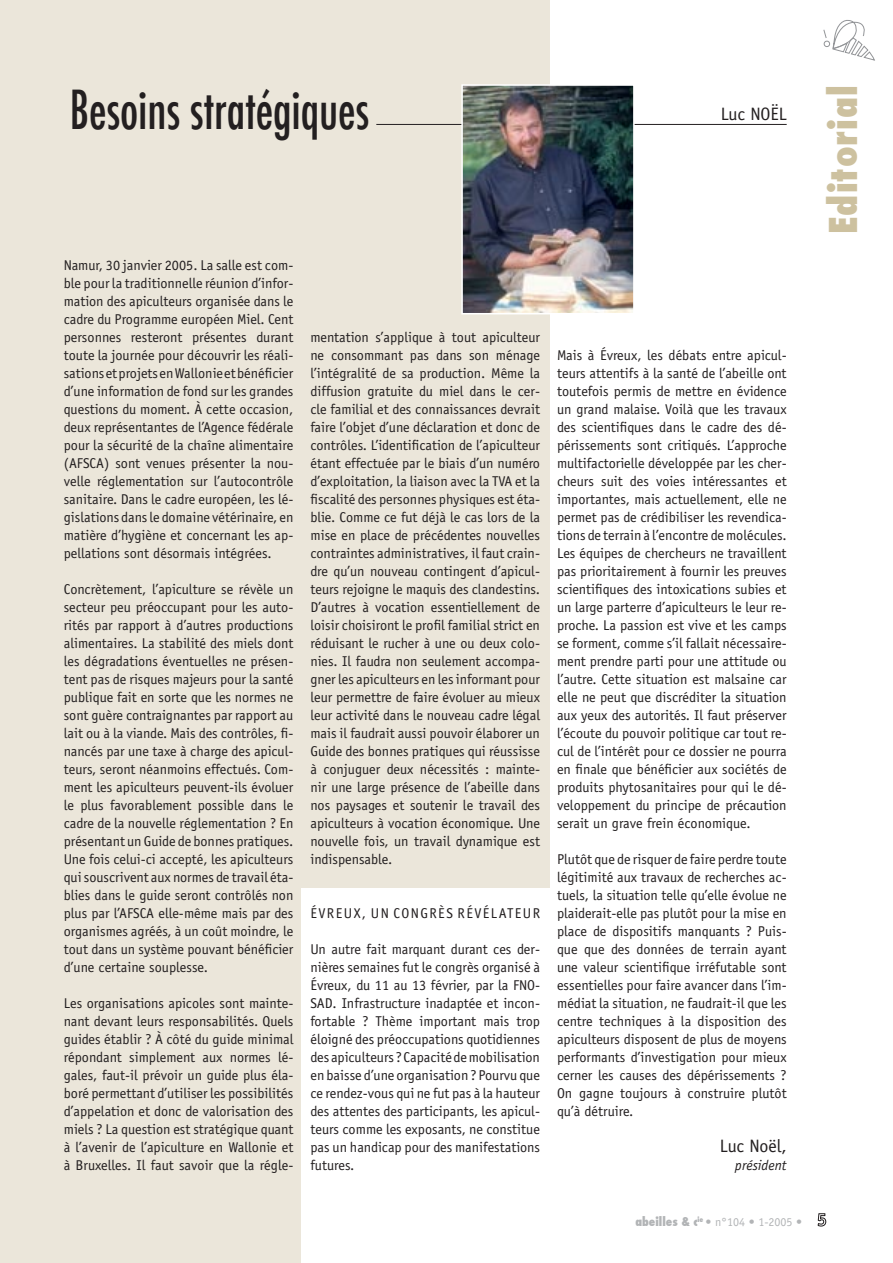
<style>
.page{position:relative;width:893px;height:1263px;background:#fff}
.page>*{position:absolute;margin:0;border:0;box-sizing:border-box;transform-origin:0 0}
.t1{font:500 condensed 52.5px "Futura";letter-spacing:-.005em;color:#231f20;scale:.9 1}
.t2{font:800 condensed 37.5px "Futura";letter-spacing:.03em;color:#cdc19f}
.t3{font:18px "Officina Sans";color:#231f20}
.t4{font:14.25px/18px "Officina Sans";color:#231f20;text-align:justify}
.t5{font:14.25px "Officina Sans";letter-spacing:.1em;color:#231f20}
.t6{font:italic 14.25px "Officina Sans";color:#231f20}
.t7{font:12px "Officina Sans";color:#b2b4b6}
.s1{font-family:"Futura";font-weight:800;font-stretch:condensed}
</style>
<div class="page">
<svg style="left:818px;top:1213px;width:8px;height:13px"></svg>
<div style="left:0;top:547px;width:300px;height:716px;background:#ebe6da"></div>
<div style="left:0;top:0;width:550px;height:888px;background:#ebe6da"></div>
<hr style="left:376px;top:124px;width:411px;height:1px;background:#231f20">
<svg style="left:823px;top:20px;width:52px;height:41px"></svg>
<img style="left:464px;top:87px;width:168px;height:224px">
<div style="left:461px;top:84px;width:174px;height:230px;border:2px solid #fff"></div>
<p class="t1" style="left:70px;top:76px;width:334px">Besoins stratégiques</p>
<p class="t3" style="left:721px;top:103px;width:68px">Luc NOËL</p>
<p class="t4" style="left:64px;top:256px;width:231px">Namur, 30 janvier 2005. La salle est com&shy;ble pour la traditionnelle réunion d’infor&shy;mation des apiculteurs organisée dans le cadre du Programme européen Miel. Cent personnes resteront présentes durant toute la journée pour découvrir les réali&shy;sations et projets en Wallonie et bénéficier d’une information de fond sur les grandes questions du moment. À cette occasion, deux représentantes de l’Agence fédérale pour la sécurité de la chaîne alimentaire (AFSCA) sont venues présenter la nou&shy;velle réglementation sur l’autocontrôle sanitaire. Dans le cadre européen, les lé&shy;gislations dans le domaine vétérinaire, en matière d’hygiène et concernant les ap&shy;pellations sont désormais intégrées.</p>
<p class="t4" style="left:64px;top:580px;width:231px">Concrètement, l’apiculture se révèle un secteur peu préoccupant pour les auto&shy;rités par rapport à d’autres productions alimentaires. La stabilité des miels dont les dégradations éventuelles ne présen&shy;tent pas de risques majeurs pour la santé publique fait en sorte que les normes ne sont guère contraignantes par rapport au lait ou à la viande. Mais des contrôles, fi&shy;nancés par une taxe à charge des apicul&shy;teurs, seront néanmoins effectués. Com&shy;ment les apiculteurs peuvent-ils évoluer le plus favorablement possible dans le cadre de la nouvelle réglementation ? En présentant un Guide de bonnes pratiques.<br>Une fois celui-ci accepté, les apiculteurs qui souscrivent aux normes de travail éta&shy;blies dans le guide seront contrôlés non plus par l’AFSCA elle-même mais par des organismes agréés, à un coût moindre, le tout dans un système pouvant bénéficier d’une certaine souplesse.</p>
<p class="t4" style="left:64px;top:994px;width:231px">Les organisations apicoles sont mainte&shy;nant devant leurs responsabilités. Quels guides établir ? À côté du guide minimal répondant simplement aux normes lé&shy;gales, faut-il prévoir un guide plus éla&shy;boré permettant d’utiliser les possibilités d’appelation et donc de valorisation des miels ? La question est stratégique quant à l’avenir de l’apiculture en Wallonie et à Bruxelles. Il faut savoir que la régle-</p>
<p class="t4" style="left:310px;top:328px;width:231px">mentation s’applique à tout apiculteur ne consommant pas dans son ménage l’intégralité de sa production. Même la diffusion gratuite du miel dans le cer&shy;cle familial et des connaissances devrait faire l’objet d’une déclaration et donc de contrôles. L’identification de l’apiculteur étant effectuée par le biais d’un numéro d’exploitation, la liaison avec la TVA et la fiscalité des personnes physiques est éta&shy;blie. Comme ce fut déjà le cas lors de la mise en place de précédentes nouvelles contraintes administratives, il faut crain&shy;dre qu’un nouveau contingent d’apicul&shy;teurs rejoigne le maquis des clandestins.<br>D’autres à vocation essentiellement de loisir choisiront le profil familial strict en réduisant le rucher à une ou deux colo&shy;nies. Il faudra non seulement accompa&shy;gner les apiculteurs en les informant pour leur permettre de faire évoluer au mieux leur activité dans le nouveau cadre légal mais il faudrait aussi pouvoir élaborer un Guide des bonnes pratiques qui réussisse à conjuguer deux nécessités : mainte&shy;nir une large présence de l’abeille dans nos paysages et soutenir le travail des apiculteurs à vocation économique. Une nouvelle fois, un travail dynamique est indispensable.</p>
<p class="t5" style="left:310px;top:905px;width:231px">ÉVREUX, UN CONGRÈS RÉVÉLATEUR</p>
<p class="t4" style="left:310px;top:940px;width:231px">Un autre fait marquant durant ces der&shy;nières semaines fut le congrès organisé à Évreux, du 11 au 13 février, par la FNO-SAD. Infrastructure inadaptée et incon&shy;fortable ? Thème important mais trop éloigné des préoccupations quotidiennes des apiculteurs ? Capacité de mobilisation en baisse d’une organisation ? Pourvu que ce rendez-vous qui ne fut pas à la hauteur des attentes des participants, les apicul&shy;teurs comme les exposants, ne constitue pas un handicap pour des manifestations futures.</p>
<p class="t4" style="left:557px;top:346px;width:231px">Mais à Évreux, les débats entre apicul&shy;teurs attentifs à la santé de l’abeille ont toutefois permis de mettre en évidence un grand malaise. Voilà que les travaux des scientifiques dans le cadre des dé&shy;périssements sont critiqués. L’approche multifactorielle développée par les cher&shy;cheurs suit des voies intéressantes et importantes, mais actuellement, elle ne permet pas de crédibiliser les revendica&shy;tions de terrain à l’encontre de molécules.<br>Les équipes de chercheurs ne travaillent pas prioritairement à fournir les preuves scientifiques des intoxications subies et un large parterre d’apiculteurs le leur re&shy;proche. La passion est vive et les camps se forment, comme s’il fallait nécessaire&shy;ment prendre parti pour une attitude ou l’autre. Cette situation est malsaine car elle ne peut que discréditer la situation aux yeux des autorités. Il faut préserver l’écoute du pouvoir politique car tout re&shy;cul de l’intérêt pour ce dossier ne pourra en finale que bénéficier aux sociétés de produits phytosanitaires pour qui le dé&shy;veloppement du principe de précaution serait un grave frein économique.</p>
<p class="t4" style="left:557px;top:850px;width:231px">Plutôt que de risquer de faire perdre toute légitimité aux travaux de recherches ac&shy;tuels, la situation telle qu’elle évolue ne plaiderait-elle pas plutôt pour la mise en place de dispositifs manquants ? Puis&shy;que que des données de terrain ayant une valeur scientifique irréfutable sont essentielles pour faire avancer dans l’im&shy;médiat la situation, ne faudrait-il que les centre techniques à la disposition des apiculteurs disposent de plus de moyens performants d’investigation pour mieux cerner les causes des dépérissements ?<br>On gagne toujours à construire plutôt qu’à détruire.</p>
<p class="t3" style="left:720px;top:1135px;width:68px">Luc Noël,</p>
<p class="t6" style="left:735px;top:1157px;width:53px">président</p>
<p class="t7" style="left:635px;top:1215px;width:168px"><span class="s1">abeilles &amp; c</span><sup>ie</sup> • n°104 • 1-2005 •</p>
<p class="t2" style="left:818px;top:234px;width:151px;rotate:-90deg">Editorial</p>
</div>
